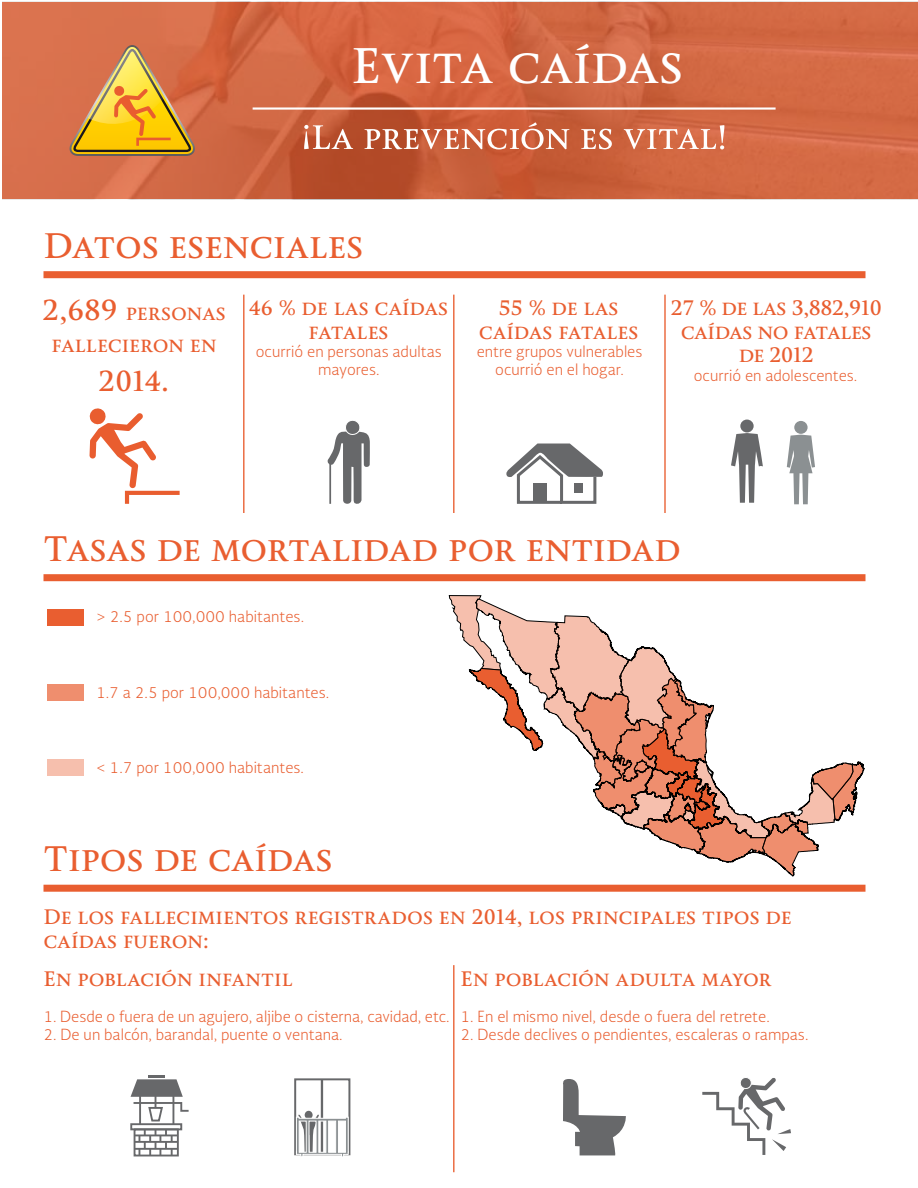
<style>
.page{position:relative;width:918px;height:1188px;background:#fff}
.page>*{position:absolute;margin:0;border:0;box-sizing:border-box;transform-origin:0 0}
.t1{font:700 46.5px "Soberana Titular";color:#fff}
.t2{font:700 33px "Soberana Titular";color:#e95e30}
.t3{font:700 27px "Soberana Titular";color:#e95e30}
.t4{font:700 19.5px/23.4px "Soberana Titular";color:#e95e30;text-align:center}
.t5{font:700 19.5px/23.4px "Soberana Titular";letter-spacing:-.02em;color:#e95e30;text-align:center}
.t6{font:300 15px/18px "Soberana Sans";color:#e95e30;text-align:center}
.s1{font-size:27px}
</style>
<div class="page">
<div style="left:294px;top:1078px;width:56px;height:77px;border:2px solid #67686a"></div>
<hr style="left:321px;top:1079px;width:2px;height:75px;background:#67686a">
<img style="left:2px;top:2px;width:916px;height:198px">
<hr style="left:253px;top:107px;width:523px;height:3px;background:#fff">
<svg style="left:304px;top:125px;width:49px;height:24px"></svg>
<svg style="left:365px;top:122px;width:204px;height:27px"></svg>
<svg style="left:581px;top:129px;width:31px;height:20px"></svg>
<svg style="left:624px;top:125px;width:100px;height:24px"></svg>
<svg style="left:69px;top:45px;width:126px;height:111px;background:#db9639"></svg>
<div style="left:44px;top:271px;width:822px;height:7px;background:#e95e30"></div>
<hr style="left:243px;top:295px;width:1px;height:218px;background:#e95e30">
<hr style="left:453px;top:295px;width:1px;height:218px;background:#e95e30">
<hr style="left:664px;top:295px;width:2px;height:218px;background:#e95e30">
<div style="left:44px;top:885px;width:822px;height:7px;background:#e95e30"></div>
<hr style="left:453px;top:965px;width:1px;height:207px;background:#e95e30">
<div style="left:44px;top:574px;width:822px;height:7px;background:#e95e30"></div>
<div style="left:47px;top:609px;width:37px;height:16px;background:#e95e30"></div>
<div style="left:47px;top:684px;width:37px;height:16px;background:#ef8e6e"></div>
<div style="left:47px;top:759px;width:37px;height:16px;background:#f6bfad"></div>
<div style="left:740px;top:420px;width:14px;height:12px;background:#67686a;border-radius:50%"></div>
<svg style="left:731px;top:433px;width:32px;height:70px"></svg>
<div style="left:794px;top:421px;width:14px;height:13px;background:#8b9092;border-radius:50%"></div>
<svg style="left:787px;top:435px;width:28px;height:69px"></svg>
<svg style="left:506px;top:444px;width:97px;height:60px"></svg>
<div style="left:574px;top:483px;width:9px;height:10px;background:#67686a"></div>
<svg style="left:449px;top:595px;width:415px;height:281px"></svg>
<svg style="left:89px;top:408px;width:91px;height:96px"></svg>
<svg style="left:327px;top:420px;width:43px;height:84px"></svg>
<hr style="left:329px;top:462px;width:2px;height:42px;background:#67686a">
<svg style="left:563px;top:1079px;width:63px;height:76px"></svg>
<hr style="left:149px;top:1075px;width:16px;height:3px;background:#67686a">
<div style="left:130px;top:1123px;width:52px;height:7px;border:2px solid #67686a"></div>
<svg style="left:131px;top:1079px;width:58px;height:77px"></svg>
<svg style="left:702px;top:1078px;width:89px;height:77px"></svg>
<div style="left:305px;top:1111px;width:8px;height:8px;background:#67686a;border-radius:50%"></div>
<svg style="left:296px;top:1115px;width:53px;height:42px"></svg>
<h1 class="t1" style="left:352px;top:37px;width:333px">Evita caídas</h1>
<h2 class="t2" style="left:44px;top:225px;width:321px">Datos esenciales</h2>
<h3 class="t4" style="left:249px;top:296px;width:201px">46 % de las caídas fatales</h3>
<h3 class="t4" style="left:479px;top:296px;width:161px">55 % de las caídas fatales</h3>
<h3 class="t4" style="left:43px;top:297px;width:185px;line-height:32.4px"><span class="s1">2,689</span> personas fallecieron en</h3>
<h3 class="t5" style="left:671px;top:296px;width:213px">27 % de las 3,882,910 caídas no fatales de 2012</h3>
<p class="t6" style="left:256px;top:342px;width:188px">ocurrió en personas adultas mayores.</p>
<p class="t6" style="left:477px;top:342px;width:167px">entre grupos vulnerables ocurrió en el hogar.</p>
<p class="t6" style="left:694px;top:366px;width:165px">ocurrió en adolescentes.</p>
<h3 class="t3" style="left:99px;top:364px;width:72px">2014.</h3>
<h2 class="t2" style="left:44px;top:528px;width:639px">Tasas de mortalidad por entidad</h2>
<p class="t6" style="left:96px;top:607px;width:210px">&gt; 2.5 por 100,000 habitantes.</p>
<p class="t6" style="left:96px;top:683px;width:235px">1.7 a 2.5 por 100,000 habitantes.</p>
<p class="t6" style="left:96px;top:758px;width:210px">&lt; 1.7 por 100,000 habitantes.</p>
<h2 class="t2" style="left:44px;top:838px;width:291px">Tipos de caídas</h2>
<h3 class="t4" style="left:44px;top:905px;width:750px;text-align:left">De los fallecimientos registrados en 2014, los principales tipos de caídas fueron:</h3>
<h3 class="t4" style="left:43px;top:967px;width:251px">En población infantil</h3>
<p class="t6" style="left:43px;top:1007px;width:408px">1. Desde o fuera de un agujero, aljibe o cisterna, cavidad, etc.</p>
<p class="t6" style="left:43px;top:1025px;width:301px">2. De un balcón, barandal, puente o ventana.</p>
<h3 class="t5" style="left:460px;top:967px;width:313px">En población adulta mayor</h3>
<p class="t6" style="left:460px;top:1007px;width:311px">1. En el mismo nivel, desde o fuera del retrete.</p>
<p class="t6" style="left:460px;top:1025px;width:350px">2. Desde declives o pendientes, escaleras o rampas.</p>
</div>
